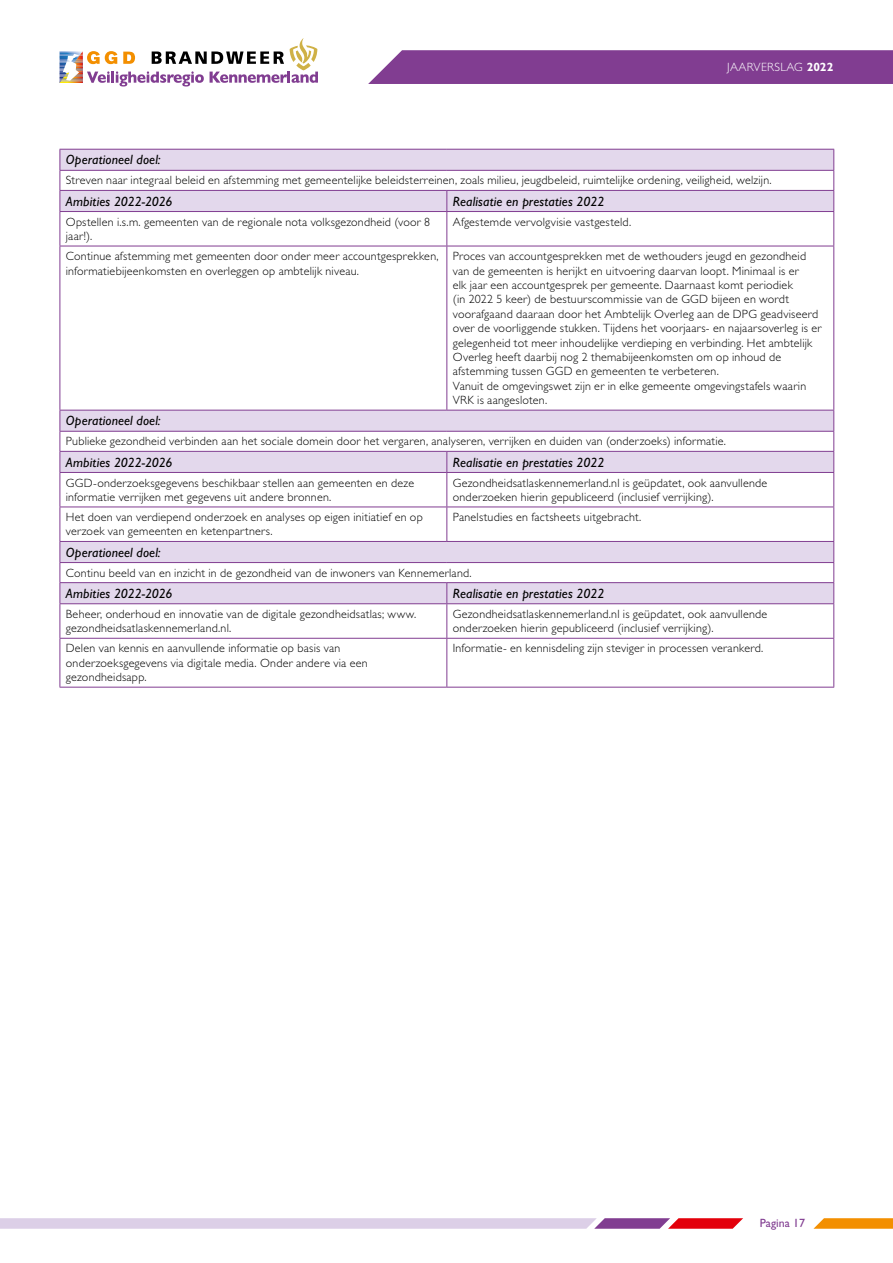
<style>
.page{position:relative;width:893px;height:1263px;background:#fff}
.page>*{position:absolute;margin:0;border:0;box-sizing:border-box;transform-origin:0 0}
.t1{font:italic 13.5px "Gill Sans Std";letter-spacing:.01em;color:#000}
.t2{font:300 12px/14.4px "Gill Sans Std";letter-spacing:.02em;color:#000}
.t3{font:300 12px "Gill Sans Std";letter-spacing:.025em;color:#fff}
.t4{font:12px "Gill Sans Std";color:#813d91}
.s1{font-weight:700}
</style>
<div class="page">
<svg style="left:61px;top:150px;width:772px;height:453px"></svg>
<svg style="left:446px;top:191px;width:1px;height:20px"></svg>
<hr style="left:446px;top:212px;width:1px;height:34px;background:#813d91">
<hr style="left:60px;top:246px;width:387px;height:1px;background:#813d91">
<hr style="left:447px;top:246px;width:387px;height:1px;background:#813d91">
<hr style="left:446px;top:246px;width:1px;height:164px;background:#813d91">
<svg style="left:446px;top:452px;width:1px;height:20px"></svg>
<hr style="left:446px;top:473px;width:1px;height:34px;background:#813d91">
<hr style="left:60px;top:507px;width:387px;height:1px;background:#813d91">
<hr style="left:447px;top:507px;width:387px;height:1px;background:#813d91">
<hr style="left:446px;top:507px;width:1px;height:34px;background:#813d91">
<svg style="left:446px;top:583px;width:1px;height:20px"></svg>
<hr style="left:446px;top:604px;width:1px;height:34px;background:#813d91">
<hr style="left:446px;top:639px;width:1px;height:48px;background:#813d91">
<hr style="left:60px;top:639px;width:1px;height:48px;background:#813d91">
<hr style="left:833px;top:639px;width:1px;height:48px;background:#813d91">
<hr style="left:60px;top:687px;width:387px;height:1px;background:#813d91">
<hr style="left:447px;top:687px;width:387px;height:1px;background:#813d91">
<hr style="left:60px;top:603px;width:387px;height:1px;background:#813d91">
<hr style="left:60px;top:604px;width:1px;height:34px;background:#813d91">
<hr style="left:447px;top:603px;width:387px;height:1px;background:#813d91">
<hr style="left:833px;top:604px;width:1px;height:34px;background:#813d91">
<hr style="left:60px;top:638px;width:387px;height:1px;background:#813d91">
<hr style="left:447px;top:638px;width:387px;height:1px;background:#813d91">
<hr style="left:60px;top:562px;width:387px;height:1px;background:#813d91">
<svg style="left:60px;top:542px;width:1px;height:61px"></svg>
<hr style="left:447px;top:562px;width:387px;height:1px;background:#813d91">
<svg style="left:833px;top:542px;width:1px;height:61px"></svg>
<hr style="left:60px;top:582px;width:387px;height:1px;background:#813d91">
<hr style="left:447px;top:582px;width:387px;height:1px;background:#813d91">
<hr style="left:60px;top:472px;width:387px;height:1px;background:#813d91">
<hr style="left:60px;top:473px;width:1px;height:34px;background:#813d91">
<hr style="left:447px;top:472px;width:387px;height:1px;background:#813d91">
<hr style="left:833px;top:473px;width:1px;height:34px;background:#813d91">
<hr style="left:60px;top:507px;width:1px;height:34px;background:#813d91">
<hr style="left:833px;top:507px;width:1px;height:34px;background:#813d91">
<hr style="left:60px;top:541px;width:387px;height:1px;background:#813d91">
<hr style="left:447px;top:541px;width:387px;height:1px;background:#813d91">
<hr style="left:60px;top:149px;width:387px;height:1px;background:#813d91">
<hr style="left:447px;top:149px;width:387px;height:1px;background:#813d91">
<hr style="left:60px;top:170px;width:387px;height:1px;background:#813d91">
<svg style="left:60px;top:150px;width:1px;height:61px"></svg>
<hr style="left:447px;top:170px;width:387px;height:1px;background:#813d91">
<svg style="left:833px;top:150px;width:1px;height:61px"></svg>
<hr style="left:60px;top:190px;width:387px;height:1px;background:#813d91">
<hr style="left:447px;top:190px;width:387px;height:1px;background:#813d91">
<hr style="left:60px;top:211px;width:387px;height:1px;background:#813d91">
<hr style="left:60px;top:212px;width:1px;height:34px;background:#813d91">
<hr style="left:447px;top:211px;width:387px;height:1px;background:#813d91">
<hr style="left:833px;top:212px;width:1px;height:34px;background:#813d91">
<hr style="left:60px;top:246px;width:1px;height:164px;background:#813d91">
<hr style="left:833px;top:246px;width:1px;height:164px;background:#813d91">
<hr style="left:60px;top:410px;width:387px;height:1px;background:#813d91">
<hr style="left:447px;top:410px;width:387px;height:1px;background:#813d91">
<hr style="left:60px;top:431px;width:387px;height:1px;background:#813d91">
<svg style="left:60px;top:410px;width:1px;height:62px"></svg>
<hr style="left:447px;top:431px;width:387px;height:1px;background:#813d91">
<svg style="left:833px;top:410px;width:1px;height:62px"></svg>
<hr style="left:60px;top:451px;width:387px;height:1px;background:#813d91">
<hr style="left:447px;top:451px;width:387px;height:1px;background:#813d91">
<svg style="left:813px;top:1218px;width:80px;height:11px"></svg>
<svg style="left:0;top:1218px;width:743px;height:11px;background:#d7b4cf"></svg>
<div style="left:368px;top:50px;width:525px;height:34px;background:#813d91"></div>
<svg style="left:60px;top:38px;width:258px;height:49px"></svg>
<p class="t3" style="left:727px;top:60px;width:108px">JAARVERSLAG <span class="s1">2022</span></p>
<p class="t1" style="left:66px;top:152px;width:96px">Operationeel doel:</p>
<p class="t2" style="left:66px;top:173px;width:707px">Streven naar integraal beleid en afstemming met gemeentelijke beleidsterreinen, zoals milieu, jeugdbeleid, ruimtelijke ordening, veiligheid, welzijn.</p>
<p class="t1" style="left:66px;top:193px;width:108px">Ambities 2022-2026</p>
<p class="t1" style="left:453px;top:193px;width:153px">Realisatie en prestaties 2022</p>
<p class="t2" style="left:66px;top:215px;width:366px">Opstellen i.s.m. gemeenten van de regionale nota volksgezondheid (voor 8 jaar!).</p>
<p class="t2" style="left:453px;top:215px;width:180px">Afgestemde vervolgvisie vastgesteld.</p>
<p class="t2" style="left:66px;top:249px;width:374px">Continue afstemming met gemeenten door onder meer accountgesprekken, informatiebijeenkomsten en overleggen op ambtelijk niveau.</p>
<p class="t2" style="left:453px;top:249px;width:370px">Proces van accountgesprekken met de wethouders jeugd en gezondheid van de gemeenten is herijkt en uitvoering daarvan loopt. Minimaal is er<br>elk jaar een accountgesprek per gemeente. Daarnaast komt periodiek<br>(in 2022 5 keer) de bestuurscommissie van de GGD bijeen en wordt voorafgaand daaraan door het Ambtelijk Overleg aan de DPG geadviseerd over de voorliggende stukken. Tijdens het voorjaars- en najaarsoverleg is er gelegenheid tot meer inhoudelijke verdieping en verbinding. Het ambtelijk Overleg heeft daarbij nog 2 themabijeenkomsten om op inhoud de afstemming tussen GGD en gemeenten te verbeteren.<br>Vanuit de omgevingswet zijn er in elke gemeente omgevingstafels waarin VRK is aangesloten.</p>
<p class="t1" style="left:66px;top:413px;width:96px">Operationeel doel:</p>
<p class="t2" style="left:66px;top:434px;width:662px">Publieke gezondheid verbinden aan het sociale domein door het vergaren, analyseren, verrijken en duiden van (onderzoeks) informatie.</p>
<p class="t1" style="left:66px;top:454px;width:108px">Ambities 2022-2026</p>
<p class="t1" style="left:453px;top:454px;width:153px">Realisatie en prestaties 2022</p>
<p class="t2" style="left:66px;top:475px;width:350px">GGD-onderzoeksgegevens beschikbaar stellen aan gemeenten en deze informatie verrijken met gegevens uit andere bronnen.</p>
<p class="t2" style="left:453px;top:475px;width:316px">Gezondheidsatlaskennemerland.nl is geüpdatet, ook aanvullende onderzoeken hierin gepubliceerd (inclusief verrijking).</p>
<p class="t2" style="left:66px;top:510px;width:358px">Het doen van verdiepend onderzoek en analyses op eigen initiatief en op verzoek van gemeenten en ketenpartners.</p>
<p class="t2" style="left:453px;top:510px;width:190px">Panelstudies en factsheets uitgebracht.</p>
<p class="t1" style="left:66px;top:544px;width:96px">Operationeel doel:</p>
<p class="t2" style="left:66px;top:566px;width:407px">Continu beeld van en inzicht in de gezondheid van de inwoners van Kennemerland.</p>
<p class="t1" style="left:66px;top:585px;width:108px">Ambities 2022-2026</p>
<p class="t1" style="left:453px;top:585px;width:153px">Realisatie en prestaties 2022</p>
<p class="t2" style="left:66px;top:607px;width:352px">Beheer, onderhoud en innovatie van de digitale gezondheidsatlas; www. gezondheidsatlaskennemerland.nl.</p>
<p class="t2" style="left:453px;top:607px;width:316px">Gezondheidsatlaskennemerland.nl is geüpdatet, ook aanvullende onderzoeken hierin gepubliceerd (inclusief verrijking).</p>
<p class="t2" style="left:66px;top:641px;width:303px">Delen van kennis en aanvullende informatie op basis van onderzoeksgegevens via digitale media. Onder andere via een gezondheidsapp.</p>
<p class="t2" style="left:453px;top:641px;width:312px">Informatie- en kennisdeling zijn steviger in processen verankerd.</p>
<p class="t4" style="left:760px;top:1216px;width:47px">Pagina 17</p>
</div>
